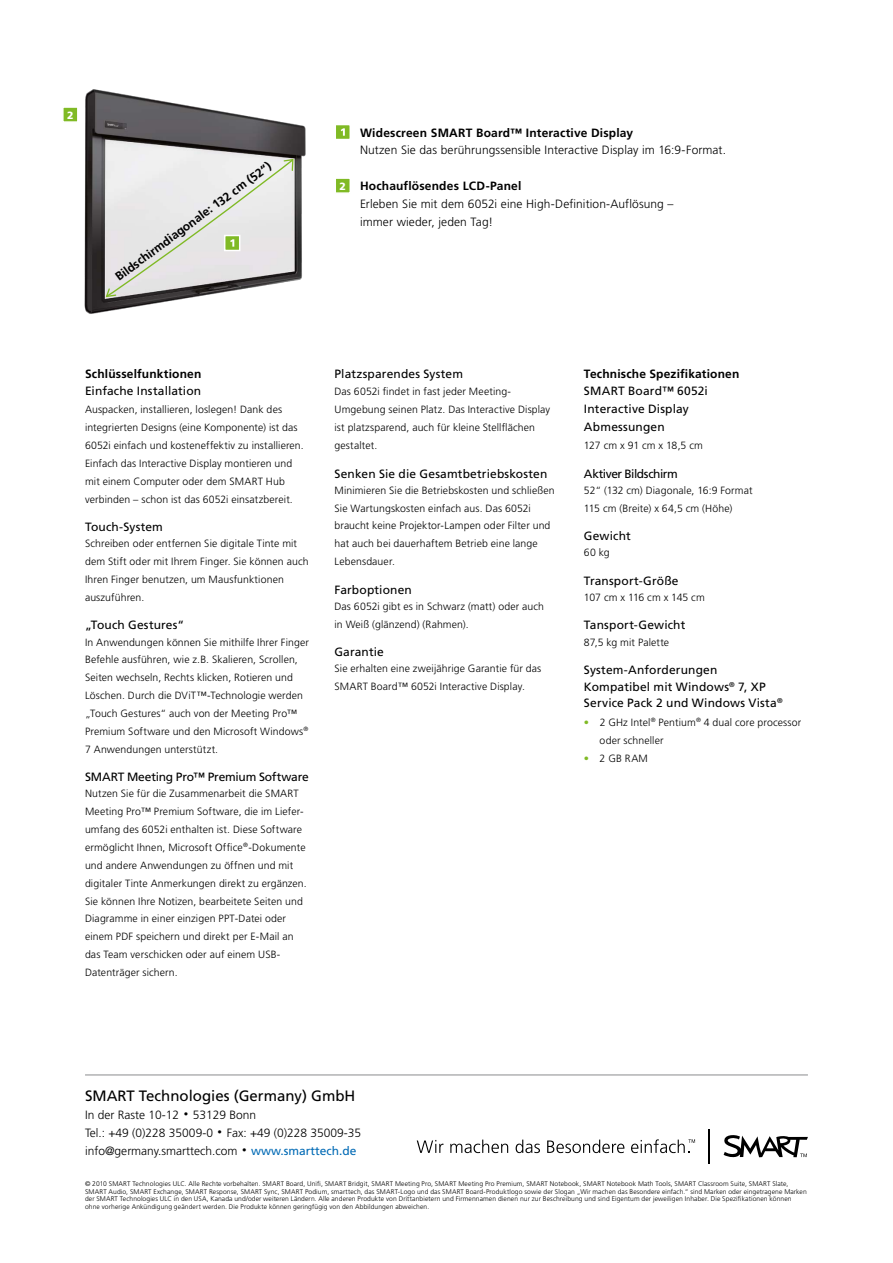
<style>
.page{position:relative;width:893px;height:1263px;background:#fff}
.page>*{position:absolute;margin:0;border:0;box-sizing:border-box;transform-origin:0 0}
.t1{font:15px "Frutiger LT Std";color:#000}
.t2{font:12px/17.9px "Frutiger LT Std";letter-spacing:.01em;color:#000}
.t3{font:300 12px/17.9px "Frutiger LT Std";letter-spacing:.005em;color:#000}
.t4{font:700 12px "Frutiger LT Std";letter-spacing:.015em;color:#000}
.t5{font:12px "Frutiger LT Std";letter-spacing:-.015em;color:#000}
.t6{font:12px "Frutiger LT Std";letter-spacing:-.035em;color:#000}
.t7{font:300 10.5px/17.9px "Frutiger LT Std";letter-spacing:.01em;color:#000}
.t8{font:300 10.5px "Frutiger LT Std";letter-spacing:-.015em;color:#000}
.t9{font:300 10.5px "Frutiger LT Std";letter-spacing:-.01em;color:#000}
.t10{font:900 10.5px "Frutiger LT Std";color:#fff}
.t11{font:300 6.75px/7.5px "Frutiger LT Std";letter-spacing:.015em;color:#000}
.s1{color:#80ba25}
.s2{font-weight:700;font-size:9px}
.s3{font-weight:400;color:#006ab5}
</style>
<div class="page">
<img style="left:84px;top:89px;width:222px;height:225px">
<svg style="left:723px;top:1135px;width:85px;height:23px"></svg>
<hr style="left:709px;top:1129px;width:1px;height:34px;background:#000">
<svg style="left:417px;top:1140px;width:26px;height:13px"></svg>
<svg style="left:450px;top:1139px;width:58px;height:14px"></svg>
<svg style="left:516px;top:1139px;width:24px;height:14px"></svg>
<svg style="left:547px;top:1139px;width:77px;height:14px"></svg>
<svg style="left:631px;top:1139px;width:64px;height:14px"></svg>
<svg style="left:105px;top:158px;width:189px;height:140px;background:#dddddb"></svg>
<div style="left:334px;top:124px;width:17px;height:16px;background:#80ba25;border:2px solid #fff"></div>
<svg style="left:341px;top:128px;width:4px;height:8px"></svg>
<svg style="left:63px;top:107px;width:15px;height:15px"></svg>
<svg style="left:336px;top:178px;width:14px;height:15px"></svg>
<hr style="left:85px;top:1074px;width:723px;height:2px;background:#b1b2b3">
<p class="t10" style="left:67px;top:108px;width:8px">2</p>
<p class="t4" style="left:112px;top:272px;width:192px;rotate:-36deg">Bildschirmdiagonale: 132 cm (52“)</p>
<p class="t10" style="left:340px;top:180px;width:8px">2</p>
<p class="t4" style="left:360px;top:125px;width:275px">Widescreen SMART Board™ Interactive Display</p>
<p class="t3" style="left:360px;top:141px;width:367px">Nutzen Sie das berührungssensible Interactive Display im 16:9-Format.</p>
<p class="t4" style="left:360px;top:179px;width:163px">Hochauflösendes LCD-Panel</p>
<p class="t3" style="left:360px;top:195px;width:315px">Erleben Sie mit dem 6052i eine High-Definition-Auflösung – immer wieder, jeden Tag!</p>
<p class="t4" style="left:85px;top:366px;width:118px">Schlüsselfunktionen</p>
<p class="t2" style="left:85px;top:382px;width:118px">Einfache Installation</p>
<p class="t7" style="left:85px;top:401px;width:220px">Auspacken, installieren, loslegen! Dank des integrierten Designs (eine Komponente) ist das 6052i einfach und kosteneffektiv zu installieren.<br>Einfach das Interactive Display montieren und mit einem Computer oder dem SMART Hub verbinden – schon ist das 6052i einsatzbereit.</p>
<p class="t2" style="left:85px;top:518px;width:79px">Touch-System</p>
<p class="t7" style="left:85px;top:535px;width:225px">Schreiben oder entfernen Sie digitale Tinte mit dem Stift oder mit Ihrem Finger. Sie können auch Ihren Finger benutzen, um Mausfunktionen auszuführen.</p>
<p class="t2" style="left:85px;top:616px;width:101px">„Touch Gestures“</p>
<p class="t7" style="left:85px;top:633px;width:225px">In Anwendungen können Sie mithilfe Ihrer Finger Befehle ausführen, wie z.B. Skalieren, Scrollen, Seiten wechseln, Rechts klicken, Rotieren und Löschen. Durch die DViT™-Technologie werden „Touch Gestures“ auch von der Meeting Pro™ Premium Software und den Microsoft Windows<sup>® </sup>7 Anwendungen unterstützt.</p>
<p class="t5" style="left:85px;top:770px;width:225px">SMART Meeting Pro™ Premium Software</p>
<p class="t7" style="left:85px;top:785px;width:223px">Nutzen Sie für die Zusammenarbeit die SMART Meeting Pro™ Premium Software, die im Liefer&shy;umfang des 6052i enthalten ist. Diese Software ermöglicht Ihnen, Microsoft Office<sup>®</sup>-Dokumente und andere Anwendungen zu öffnen und mit digitaler Tinte Anmerkungen direkt zu ergänzen.<br>Sie können Ihre Notizen, bearbeitete Seiten und Diagramme in einer einzigen PPT-Datei oder einem PDF speichern und direkt per E-Mail an das Team verschicken oder auf einem USB-Datenträger sichern.</p>
<p class="t2" style="left:334px;top:365px;width:130px">Platzsparendes System</p>
<p class="t7" style="left:334px;top:383px;width:217px">Das 6052i findet in fast jeder Meeting-Umgebung seinen Platz. Das Interactive Display ist platzsparend, auch für kleine Stellflächen gestaltet.</p>
<p class="t2" style="left:334px;top:464px;width:214px">Senken Sie die Gesamtbetriebskosten</p>
<p class="t7" style="left:334px;top:481px;width:222px">Minimieren Sie die Betriebskosten und schließen Sie Wartungskosten einfach aus. Das 6052i braucht keine Projektor-Lampen oder Filter und hat auch bei dauerhaftem Betrieb eine lange Lebensdauer.</p>
<p class="t2" style="left:334px;top:581px;width:79px">Farboptionen</p>
<p class="t7" style="left:334px;top:597px;width:211px">Das 6052i gibt es in Schwarz (matt) oder auch in Weiß (glänzend) (Rahmen).</p>
<p class="t2" style="left:334px;top:643px;width:51px">Garantie</p>
<p class="t7" style="left:334px;top:660px;width:208px">Sie erhalten eine zweijährige Garantie für das<br>SMART Board™ 6052i Interactive Display.</p>
<p class="t4" style="left:584px;top:366px;width:157px">Technische Spezifikationen</p>
<p class="t2" style="left:584px;top:382px;width:125px">SMART Board™ 6052i<br>Interactive Display<br>Abmessungen</p>
<p class="t8" style="left:584px;top:439px;width:120px">127 cm x 91 cm x 18,5 cm</p>
<p class="t6" style="left:584px;top:466px;width:95px">Aktiver Bildschirm</p>
<p class="t7" style="left:584px;top:481px;width:170px">52“ (132 cm) Diagonale, 16:9 Format<br>115 cm (Breite) x 64,5 cm (Höhe)</p>
<p class="t2" style="left:584px;top:527px;width:48px">Gewicht</p>
<p class="t7" style="left:584px;top:544px;width:27px">60 kg</p>
<p class="t2" style="left:584px;top:572px;width:96px">Transport-Größe</p>
<p class="t9" style="left:584px;top:591px;width:122px">107 cm x 116 cm x 145 cm</p>
<p class="t2" style="left:584px;top:616px;width:103px">Tansport-Gewicht</p>
<p class="t7" style="left:584px;top:633px;width:87px">87,5 kg mit Palette</p>
<p class="t2" style="left:584px;top:662px;width:200px;line-height:16.5px">System-Anforderungen<br>Kompatibel mit Windows<sup>®</sup> 7, XP<br>Service Pack 2 und Windows Vista<sup>®</sup></p>
<p class="t7" style="left:600px;top:713px;width:203px;text-indent:-16px"><span class="s1">•</span> 2 GHz Intel<sup>®</sup> Pentium<sup>®</sup> 4 dual core processor oder schneller</p>
<p class="t7" style="left:584px;top:749px;width:65px"><span class="s1">•</span> 2 GB RAM</p>
<h1 class="t1" style="left:85px;top:1087px;width:272px">SMART Technologies (Germany) GmbH</h1>
<p class="t3" style="left:85px;top:1106px;width:278px">In der Raste 10-12 <span class="s2">•</span> 53129 Bonn<br>Tel.: +49 (0)228 35009-0 <span class="s2">•</span> Fax: +49 (0)228 35009-35 info@germany.smarttech.com <span class="s2">•</span> <span class="s3">www.smarttech.de</span></p>
<p class="t11" style="left:85px;top:1180px;width:723px">© 2010 SMART Technologies ULC. Alle Rechte vorbehalten. SMART Board, Unifi, SMART Bridgit, SMART Meeting Pro, SMART Meeting Pro Premium, SMART Notebook, SMART Notebook Math Tools, SMART Classroom Suite, SMART Slate, SMART Audio, SMART Exchange, SMART Response, SMART Sync, SMART Podium, smarttech, das SMART-Logo und das SMART Board-Produktlogo sowie der Slogan „Wir machen das Besondere einfach.“ sind Marken oder eingetragene Marken der SMART Technologies ULC in den USA, Kanada und/oder weiteren Ländern. Alle anderen Produkte von Drittanbietern und Firmennamen dienen nur zur Beschreibung und sind Eigentum der jeweiligen Inhaber. Die Spezifikationen können ohne vorherige Ankündigung geändert werden. Die Produkte können geringfügig von den Abbildungen abweichen.</p>
</div>
